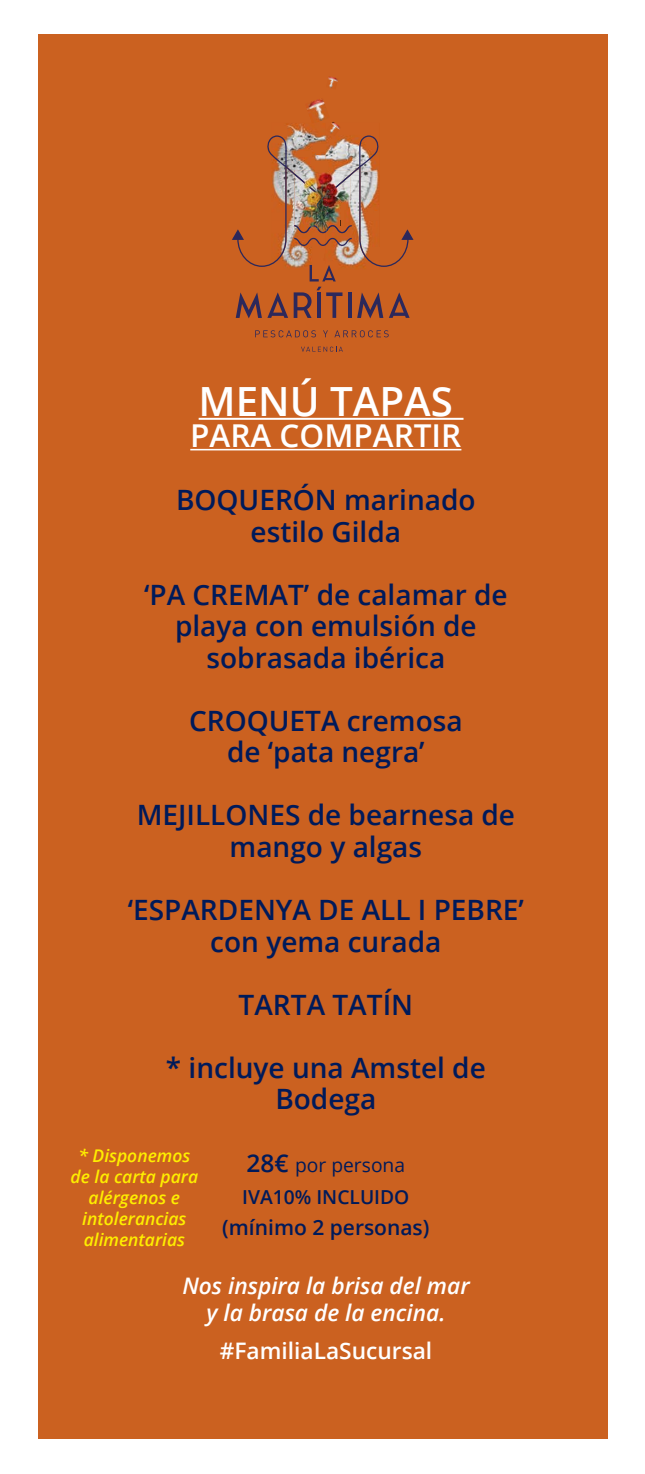
<style>
.page{position:relative;width:645px;height:1474px;background:#fff}
.page>*{position:absolute;margin:0;border:0;box-sizing:border-box;transform-origin:0 0}
.t1{font:600 40.25px "Open Sans";color:#fff}
.t2{font:600 31.5px "Open Sans";color:#fff}
.t3{font:600 28px/31.5px "Open Sans";color:#001a5a;text-align:center}
.t4{font:italic 600 22.75px/27.3px "Open Sans";color:#fff;text-align:center}
.t5{font:600 22.75px "Open Sans";color:#fff}
.t6{font:600 21px "Open Sans";color:#001a5a}
.t7{font:600 19.25px/31.5px "Open Sans";color:#001a5a}
.t8{font:italic 600 17.5px/21px "Open Sans";color:#feee00;text-align:center}
.s1{font-size:24.5px}
.s2{font-weight:400}
</style>
<div class="page">
<div style="left:38px;top:35px;width:569px;height:1404px;background:#cb6120"></div>
<hr style="left:199px;top:418px;width:264px;height:2px;background:#fff">
<hr style="left:190px;top:449px;width:271px;height:1px;background:#fff">
<img style="left:287px;top:123px;width:29px;height:12px">
<img style="left:307px;top:99px;width:18px;height:22px">
<img style="left:330px;top:123px;width:10px;height:11px">
<img style="left:328px;top:77px;width:10px;height:12px">
<svg style="left:255px;top:330px;width:61px;height:7px"></svg>
<svg style="left:323px;top:330px;width:5px;height:7px"></svg>
<svg style="left:334px;top:330px;width:55px;height:7px"></svg>
<svg style="left:301px;top:346px;width:42px;height:6px"></svg>
<img style="left:232px;top:135px;width:181px;height:183px">
<img style="left:295px;top:225px;width:55px;height:7px">
<h1 class="t1" style="left:199px;top:373px;width:256px">MENÚ TAPAS</h1>
<p class="t2" style="left:190px;top:414px;width:273px">PARA COMPARTIR</p>
<p class="t3" style="left:176px;top:484px;width:301px">BOQUERÓN marinado estilo Gilda</p>
<p class="t3" style="left:144px;top:578px;width:365px">‘PA CREMAT’ de calamar de playa con emulsión de sobrasada ibérica</p>
<p class="t3" style="left:189px;top:704px;width:275px">CROQUETA cremosa de ‘pata negra’</p>
<p class="t3" style="left:137px;top:799px;width:380px">MEJILLONES de bearnesa de mango y algas</p>
<p class="t3" style="left:128px;top:893px;width:398px">‘ESPARDENYA DE ALL I PEBRE’ con yema curada</p>
<p class="t3" style="left:239px;top:988px;width:176px">TARTA TATÍN</p>
<p class="t3" style="left:166px;top:1051px;width:321px">* incluye una Amstel de<br>Bodega</p>
<p class="t7" style="left:242px;top:1148px;width:169px"><span class="s1">28€</span> <span class="s2">por persona<br></span>IVA10% INCLUIDO</p>
<p class="t6" style="left:222px;top:1213px;width:209px">(mínimo 2 personas)</p>
<p class="t4" style="left:182px;top:1271px;width:289px">Nos inspira la brisa del mar y la brasa de la encina.</p>
<p class="t5" style="left:220px;top:1334px;width:214px">#FamiliaLaSucursal</p>
<p class="t8" style="left:71px;top:1144px;width:129px">* Disponemos de la carta para alérgenos e intolerancias alimentarias</p>
</div>
